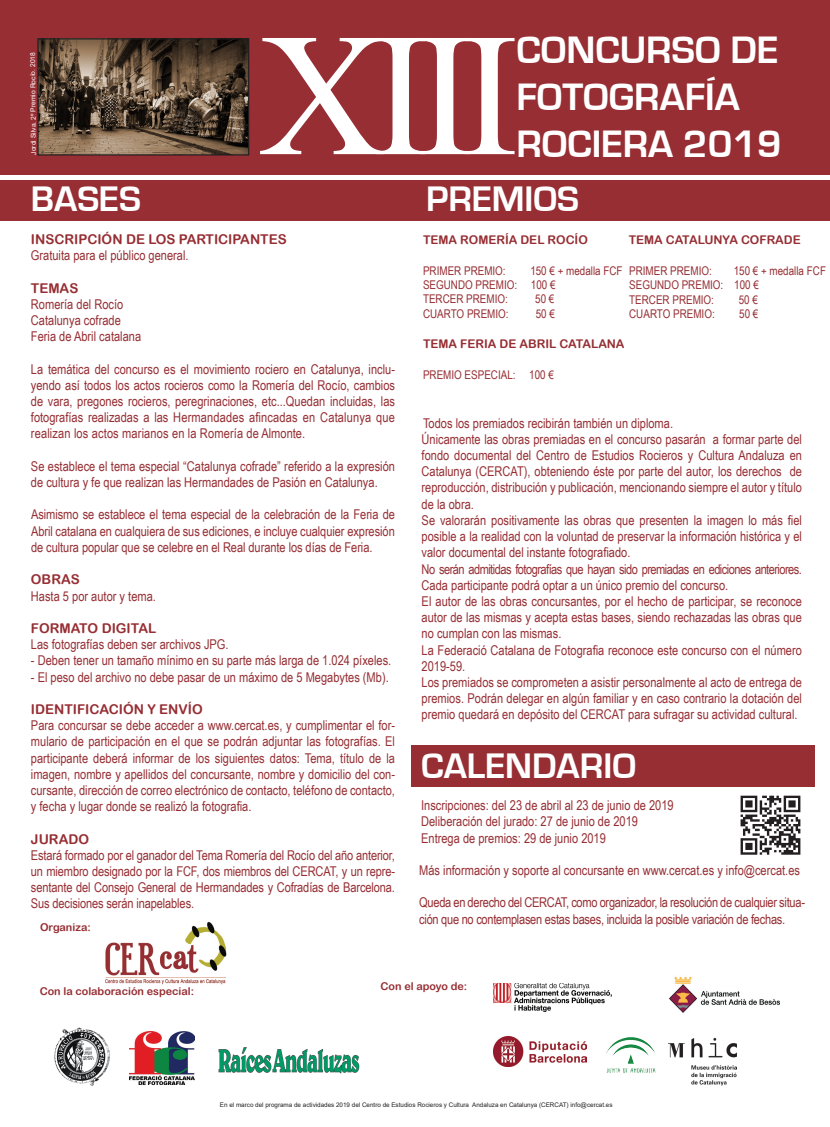
<style>
.page{position:relative;width:830px;height:1127px;background:#fff}
.page>*{position:absolute;margin:0;border:0;box-sizing:border-box;transform-origin:0 0}
.t1{font:175.35px "Times New Roman";color:#fff}
.t2{font:700 39.3px/47.2px "Eurostile";color:#fff}
.t3{font:700 36.6px "Eurostile";color:#fff}
.t4{font:13.5px/16.2px "Arial Narrow";color:#962e33}
.t5{font:13.5px/16.2px "Arial Narrow";letter-spacing:-.02em;color:#962e33}
.t6{font:13.5px "Arial Rounded MT Bold";color:#962e33}
.t7{font:12px/14.4px "Arial Narrow";color:#962e33}
.t8{font:12px "Arial Rounded MT Bold";color:#962e33}
.t9{font:10.8px "Arial Rounded MT Bold";color:#962e33}
.t10{font:6.75px "Arial";color:#fff}
.t11{font:6.3px "Arial";color:#231f20}
</style>
<div class="page">
<div style="left:0;top:180px;width:829px;height:41px;background:#962e33"></div>
<div style="left:0;top:0;width:829px;height:175px;background:#962e33"></div>
<div style="left:411px;top:745px;width:403px;height:41px;background:#962e33"></div>
<img style="left:740px;top:795px;width:61px;height:60px">
<img style="left:39px;top:40px;width:208px;height:114px">
<div style="left:37px;top:38px;width:212px;height:118px;border:1px solid #231f20"></div>
<img style="left:105px;top:921px;width:122px;height:64px">
<svg style="left:105px;top:984px;width:91px;height:1px"></svg>
<img style="left:54px;top:1027px;width:56px;height:59px">
<img style="left:493px;top:983px;width:118px;height:28px">
<img style="left:669px;top:976px;width:111px;height:37px">
<img style="left:606px;top:1037px;width:49px;height:19px">
<img style="left:493px;top:1037px;width:93px;height:30px">
<img style="left:668px;top:1037px;width:68px;height:49px">
<img style="left:130px;top:1031px;width:64px;height:53px">
<img style="left:218px;top:1047px;width:142px;height:27px">
<h2 class="t2" style="left:516px;top:27px;width:263px">CONCURSO DE<br>FOTOGRAFÍA</h2>
<h1 class="t1" style="left:259px;top:-28px;width:261px">XIII</h1>
<p class="t10" style="left:29px;top:155px;width:104px;rotate:-91deg">Jordi Silva. 2º Premio Rocío. 2018</p>
<h2 class="t2" style="left:516px;top:121px;width:267px">ROCIERA 2019</h2>
<h3 class="t3" style="left:426px;top:179px;width:154px">PREMIOS</h3>
<p class="t8" style="left:423px;top:233px;width:166px">TEMA ROMERÍA DEL ROCÍO</p>
<p class="t7" style="left:423px;top:263px;width:84px">PRIMER PREMIO:</p>
<h3 class="t3" style="left:31px;top:179px;width:111px">BASES</h3>
<p class="t6" style="left:31px;top:231px;width:257px">INSCRIPCIÓN DE LOS PARTICIPANTES</p>
<p class="t4" style="left:31px;top:247px;width:159px">Gratuita para el público general.</p>
<p class="t6" style="left:31px;top:280px;width:49px">TEMAS</p>
<p class="t4" style="left:31px;top:295px;width:112px">Romería del Rocío<br>Catalunya cofrade<br>Feria de Abril catalana</p>
<p class="t4" style="left:31px;top:360px;width:365px;text-align:justify">La temática del concurso es el movimiento rociero en Catalunya, inclu&shy;yendo así todos los actos rocieros como la Romería del Rocío, cambios de vara, pregones rocieros, peregrinaciones, etc...Quedan incluidas, las fotografías realizadas a las Hermandades afincadas en Catalunya que realizan los actos marianos en la Romería de Almonte.</p>
<p class="t4" style="left:31px;top:457px;width:365px">Se establece el tema especial “Catalunya cofrade” referido a la expresión de cultura y fe que realizan las Hermandades de Pasión en Catalunya.</p>
<p class="t4" style="left:31px;top:506px;width:365px;text-align:justify">Asimismo se establece el tema especial de la celebración de la Feria de Abril catalana en cualquiera de sus ediciones, e incluye cualquier expresión de cultura popular que se celebre en el Real durante los días de Feria.</p>
<p class="t6" style="left:31px;top:571px;width:50px">OBRAS</p>
<p class="t4" style="left:31px;top:587px;width:126px">Hasta 5 por autor y tema.</p>
<p class="t6" style="left:31px;top:620px;width:127px">FORMATO DIGITAL</p>
<p class="t4" style="left:31px;top:636px;width:199px">Las fotografías deben ser archivos JPG.</p>
<p class="t4" style="left:31px;top:652px;width:361px">- Deben tener un tamaño mínimo en su parte más larga de 1.024 píxeles.</p>
<p class="t4" style="left:31px;top:668px;width:359px">- El peso del archivo no debe pasar de un máximo de 5 Megabytes (Mb).</p>
<p class="t6" style="left:31px;top:701px;width:173px">IDENTIFICACIÓN Y ENVÍO</p>
<p class="t4" style="left:31px;top:717px;width:365px;text-align:justify">Para concursar se debe acceder a www.cercat.es, y cumplimentar el for&shy;mulario de participación en el que se podrán adjuntar las fotografías. El participante deberá informar de los siguientes datos: Tema, título de la imagen, nombre y apellidos del concursante, nombre y domicilio del con&shy;cursante, dirección de correo electrónico de contacto, teléfono de contacto, y fecha y lugar donde se realizó la fotografia.</p>
<p class="t6" style="left:31px;top:831px;width:60px">JURADO</p>
<p class="t4" style="left:31px;top:846px;width:365px;text-align:justify">Estará formado por el ganador del Tema Romería del Rocío del año anterior, un miembro designado por la FCF, dos miembros del CERCAT, y un repre&shy;sentante del Consejo General de Hermandades y Cofradías de Barcelona.<br>Sus decisiones serán inapelables.</p>
<p class="t8" style="left:628px;top:233px;width:173px">TEMA CATALUNYA COFRADE</p>
<p class="t7" style="left:629px;top:263px;width:84px">PRIMER PREMIO:</p>
<p class="t7" style="left:423px;top:263px;width:201px;text-indent:107px">150 € + medalla FCF<br>SEGUNDO PREMIO: 100 €<br>TERCER PREMIO:</p>
<p class="t7" style="left:629px;top:263px;width:198px;text-indent:104px">150 € + medalla FCF<br>SEGUNDO PREMIO: 100 €<br>TERCER PREMIO:</p>
<p class="t7" style="left:535px;top:292px;width:21px">50 €</p>
<p class="t7" style="left:738px;top:292px;width:21px">50 €</p>
<p class="t7" style="left:423px;top:306px;width:87px">CUARTO PREMIO:</p>
<p class="t7" style="left:535px;top:306px;width:21px">50 €</p>
<p class="t8" style="left:423px;top:337px;width:203px">TEMA FERIA DE ABRIL CATALANA</p>
<p class="t7" style="left:423px;top:367px;width:132px">PREMIO ESPECIAL: 100 €</p>
<p class="t4" style="left:421px;top:414px;width:382px">Todos los premiados recibirán también un diploma.<br>Únicamente las obras premiadas en el concurso pasarán a formar parte del fondo documental del Centro de Estudios Rocieros y Cultura Andaluza en Catalunya (CERCAT), obteniendo éste por parte del autor, los derechos de reproducción, distribución y publicación, mencionando siempre el autor y título de la obra.<br>Se valorarán positivamente las obras que presenten la imagen lo más fiel posible a la realidad con la voluntad de preservar la información histórica y el valor documental del instante fotografiado.<br>No serán admitidas fotografías que hayan sido premiadas en ediciones anteriores.<br>Cada participante podrá optar a un único premio del concurso.<br>El autor de las obras concursantes, por el hecho de participar, se reconoce autor de las mismas y acepta estas bases, siendo rechazadas las obras que no cumplan con las mismas.<br>La Federació Catalana de Fotografia reconoce este concurso con el número 2019-59.<br>Los premiados se comprometen a asistir personalmente al acto de entrega de premios. Podrán delegar en algún familiar y en caso contrario la dotación del premio quedará en depósito del CERCAT para sufragar su actividad cultural.</p>
<h3 class="t3" style="left:421px;top:746px;width:216px">CALENDARIO</h3>
<p class="t4" style="left:421px;top:797px;width:254px">Inscripciones: del 23 de abril al 23 de junio de 2019<br>Deliberación del jurado: 27 de junio de 2019<br>Entrega de premios: 29 de junio 2019</p>
<p class="t4" style="left:419px;top:862px;width:382px">Más información y soporte al concursante en www.cercat.es y info@cercat.es</p>
<p class="t5" style="left:419px;top:894px;width:387px">Queda en derecho del CERCAT, como organizador, la resolución de cualquier situa&shy;ción que no contemplasen estas bases, incluida la posible variación de fechas.</p>
<p class="t7" style="left:629px;top:306px;width:87px">CUARTO PREMIO:</p>
<p class="t7" style="left:738px;top:306px;width:21px">50 €</p>
<p class="t9" style="left:40px;top:921px;width:52px">Organiza:</p>
<p class="t9" style="left:40px;top:984px;width:156px">Con la colaboración especial:</p>
<p class="t9" style="left:380px;top:980px;width:88px">Con el apoyo de:</p>
<p class="t11" style="left:220px;top:1100px;width:394px">En el marco del programa de actividades 2019 del Centro de Estudios Rocieros y Cultura Andaluza en Catalunya (CERCAT) info@cercat.es</p>
</div>
